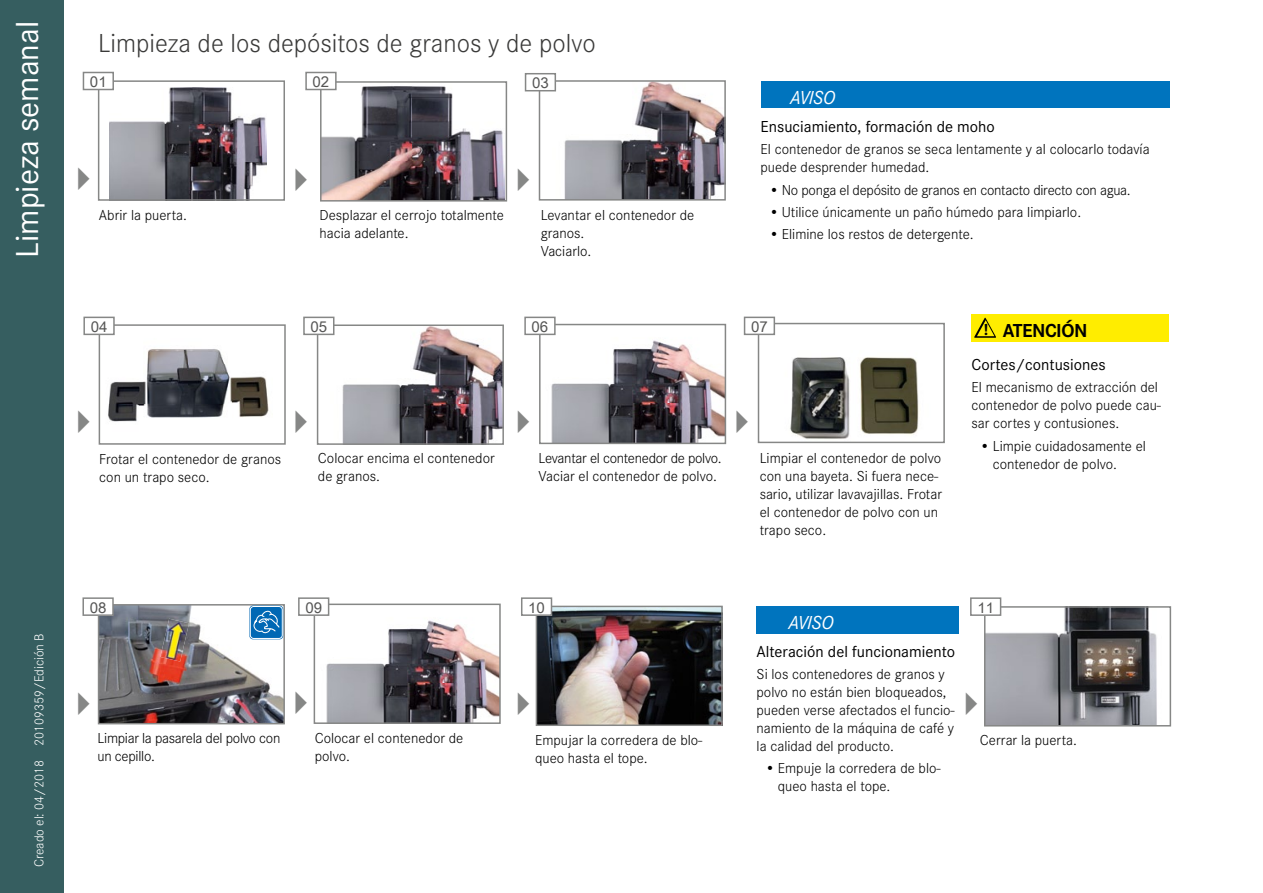
<style>
.page{position:relative;width:1263px;height:893px;background:#fff}
.page>*{position:absolute;margin:0;border:0;box-sizing:border-box;transform-origin:0 0}
.t1{font:33px "Corporate S";color:#fff}
.t2{font:300 27px "Corporate S";color:#3a3a39}
.t3{font:italic 19.5px "Corporate S";letter-spacing:-.025em;color:#fff}
.t4{font:700 19.5px "Corporate S";letter-spacing:-.025em;color:#000}
.t5{font:16.5px "Corporate S";color:#000}
.t6{font:15.75px "Meta Bold LF";color:#000}
.t7{font:300 15px/18px "Corporate S";color:#000}
.t8{font:300 15px/18px "Corporate S";letter-spacing:-.02em;color:#000}
.t9{font:15px "Arial Unicode MS";color:#565655}
.t10{font:300 13.5px "Corporate S";color:#fff}
</style>
<div class="page">
<div style="left:760px;top:82px;width:409px;height:26px;background:#0074be"></div>
<img style="left:323px;top:86px;width:181px;height:113px">
<div style="left:320px;top:81px;width:187px;height:121px;border:2px solid #868786"></div>
<img style="left:109px;top:87px;width:158px;height:111px">
<div style="left:98px;top:80px;width:187px;height:121px;border:2px solid #868786"></div>
<div style="left:83px;top:72px;width:30px;height:17px;background:#fff"></div>
<div style="left:83px;top:72px;width:31px;height:18px;border:2px solid #868786"></div>
<div style="left:306px;top:72px;width:30px;height:17px;background:#fff"></div>
<div style="left:305px;top:72px;width:32px;height:18px;border:2px solid #868786"></div>
<img style="left:102px;top:335px;width:167px;height:87px">
<div style="left:99px;top:324px;width:187px;height:121px;border:2px solid #868786"></div>
<img style="left:542px;top:83px;width:181px;height:115px">
<div style="left:539px;top:80px;width:187px;height:121px;border:2px solid #868786"></div>
<img style="left:320px;top:327px;width:181px;height:115px">
<div style="left:317px;top:324px;width:187px;height:121px;border:2px solid #868786"></div>
<div style="left:525px;top:74px;width:30px;height:17px;background:#fff"></div>
<div style="left:525px;top:73px;width:31px;height:18px;border:2px solid #868786"></div>
<div style="left:84px;top:317px;width:30px;height:17px;background:#fff"></div>
<div style="left:83px;top:317px;width:32px;height:18px;border:2px solid #868786"></div>
<img style="left:542px;top:335px;width:181px;height:106px">
<div style="left:539px;top:324px;width:187px;height:120px;border:2px solid #868786"></div>
<img style="left:326px;top:607px;width:172px;height:114px">
<div style="left:314px;top:604px;width:187px;height:120px;border:2px solid #868786"></div>
<div style="left:304px;top:317px;width:30px;height:17px;background:#fff"></div>
<div style="left:303px;top:317px;width:31px;height:18px;border:2px solid #868786"></div>
<div style="left:525px;top:317px;width:30px;height:17px;background:#fff"></div>
<div style="left:524px;top:317px;width:32px;height:18px;border:2px solid #868786"></div>
<img style="left:790px;top:357px;width:129px;height:82px">
<div style="left:758px;top:323px;width:187px;height:120px;border:2px solid #868786"></div>
<div style="left:744px;top:317px;width:30px;height:17px;background:#fff"></div>
<div style="left:744px;top:317px;width:31px;height:18px;border:2px solid #868786"></div>
<img style="left:539px;top:609px;width:181px;height:114px">
<div style="left:536px;top:606px;width:187px;height:120px;border:2px solid #868786"></div>
<div style="left:522px;top:598px;width:29px;height:17px;background:#fff"></div>
<div style="left:521px;top:597px;width:31px;height:19px;border:2px solid #868786"></div>
<img style="left:987px;top:609px;width:170px;height:114px">
<div style="left:984px;top:606px;width:187px;height:120px;border:2px solid #868786"></div>
<div style="left:971px;top:315px;width:198px;height:27px;background:#ffed00"></div>
<svg style="left:974px;top:318px;width:22px;height:20px"></svg>
<div style="left:299px;top:598px;width:30px;height:17px;background:#fff"></div>
<div style="left:298px;top:597px;width:31px;height:19px;border:2px solid #868786"></div>
<div style="left:756px;top:607px;width:202px;height:27px;background:#0074be"></div>
<div style="left:971px;top:598px;width:29px;height:17px;background:#fff"></div>
<div style="left:970px;top:597px;width:31px;height:19px;border:2px solid #868786"></div>
<img style="left:101px;top:607px;width:181px;height:114px">
<div style="left:98px;top:604px;width:187px;height:120px;border:2px solid #868786"></div>
<img style="left:160px;top:619px;width:29px;height:43px">
<div style="left:249px;top:606px;width:34px;height:33px;background:#5499cc;border-radius:4px"></div>
<div style="left:250px;top:606px;width:32px;height:32px;background:#0068b4;border-radius:3px"></div>
<div style="left:250px;top:606px;width:33px;height:33px;border:1px solid #fff;border-radius:3px"></div>
<svg style="left:253px;top:610px;width:27px;height:24px"></svg>
<div style="left:83px;top:598px;width:30px;height:17px;background:#fff"></div>
<div style="left:82px;top:597px;width:32px;height:19px;border:2px solid #868786"></div>
<div style="left:0;top:0;width:64px;height:893px;background:#365e60"></div>
<h1 class="t1" style="left:3px;top:257px;width:238px;rotate:-90deg">Limpieza semanal</h1>
<p class="t10" style="left:29px;top:867px;width:236px;rotate:-90deg">Creado el: 04/2018 20109359/Edición B</p>
<h2 class="t2" style="left:98px;top:24px;width:499px">Limpieza de los depósitos de granos y de polvo</h2>
<p class="t9" style="left:90px;top:71px;width:18px">01</p>
<p class="t9" style="left:313px;top:71px;width:18px">02</p>
<p class="t9" style="left:532px;top:72px;width:18px">03</p>
<p class="t7" style="left:99px;top:205px;width:90px">Abrir la puerta.</p>
<p class="t7" style="left:319px;top:205px;width:186px">Desplazar el cerrojo totalmente hacia adelante.</p>
<p class="t7" style="left:541px;top:205px;width:155px">Levantar el contenedor de granos.<br>Vaciarlo.</p>
<h3 class="t3" style="left:790px;top:86px;width:47px">AVISO</h3>
<p class="t5" style="left:760px;top:115px;width:236px">Ensuciamiento, formación de moho</p>
<p class="t7" style="left:760px;top:140px;width:391px">El contenedor de granos se seca lentamente y al colocarlo todavía puede desprender humedad.</p>
<p class="t8" style="left:769px;top:180px;width:363px">• No ponga el depósito de granos en contacto directo con agua.</p>
<p class="t7" style="left:769px;top:202px;width:314px">• Utilice únicamente un paño húmedo para limpiarlo.</p>
<p class="t7" style="left:769px;top:224px;width:206px">• Elimine los restos de detergente.</p>
<p class="t9" style="left:91px;top:316px;width:18px">04</p>
<p class="t9" style="left:310px;top:316px;width:18px">05</p>
<p class="t9" style="left:532px;top:316px;width:18px">06</p>
<p class="t9" style="left:751px;top:316px;width:18px">07</p>
<p class="t7" style="left:99px;top:449px;width:183px">Frotar el contenedor de granos con un trapo seco.</p>
<p class="t7" style="left:318px;top:448px;width:178px">Colocar encima el contenedor de granos.</p>
<p class="t8" style="left:538px;top:448px;width:185px">Levantar el contenedor de polvo.<br>Vaciar el contenedor de polvo.</p>
<p class="t7" style="left:760px;top:448px;width:184px">Limpiar el contenedor de polvo con una bayeta. Si fuera nece&shy;sario, utilizar lavavajillas. Frotar el contenedor de polvo con un trapo seco.</p>
<p class="t6" style="left:984px;top:321px;width:6px">!</p>
<h3 class="t4" style="left:1003px;top:315px;width:86px">ATENCIÓN</h3>
<p class="t5" style="left:971px;top:353px;width:136px">Cortes/contusiones</p>
<p class="t7" style="left:971px;top:378px;width:191px">El mecanismo de extracción del contenedor de polvo puede cau&shy;sar cortes y contusiones.</p>
<p class="t7" style="left:993px;top:436px;width:155px;text-indent:-13px">• Limpie cuidadosamente el contenedor de polvo.</p>
<p class="t9" style="left:90px;top:597px;width:18px">08</p>
<p class="t8" style="left:98px;top:728px;width:184px">Limpiar la pasarela del polvo con un cepillo.</p>
<p class="t9" style="left:305px;top:597px;width:18px">09</p>
<p class="t9" style="left:977px;top:597px;width:18px">11</p>
<p class="t9" style="left:528px;top:597px;width:18px">10</p>
<p class="t7" style="left:315px;top:728px;width:150px">Colocar el contenedor de polvo.</p>
<h3 class="t3" style="left:788px;top:611px;width:47px">AVISO</h3>
<p class="t5" style="left:756px;top:639px;width:200px">Alteración del funcionamiento</p>
<p class="t7" style="left:756px;top:664px;width:200px">Si los contenedores de granos y polvo no están bien bloqueados, pueden verse afectados el funcio&shy;namiento de la máquina de café y la calidad del producto.</p>
<p class="t7" style="left:778px;top:759px;width:164px;text-indent:-13px">• Empuje la corredera de blo&shy;queo hasta el tope.</p>
<p class="t7" style="left:535px;top:730px;width:169px">Empujar la corredera de blo-</p>
<p class="t7" style="left:980px;top:730px;width:99px">Cerrar la puerta.</p>
<p class="t7" style="left:535px;top:748px;width:114px">queo hasta el tope.</p>
</div>
